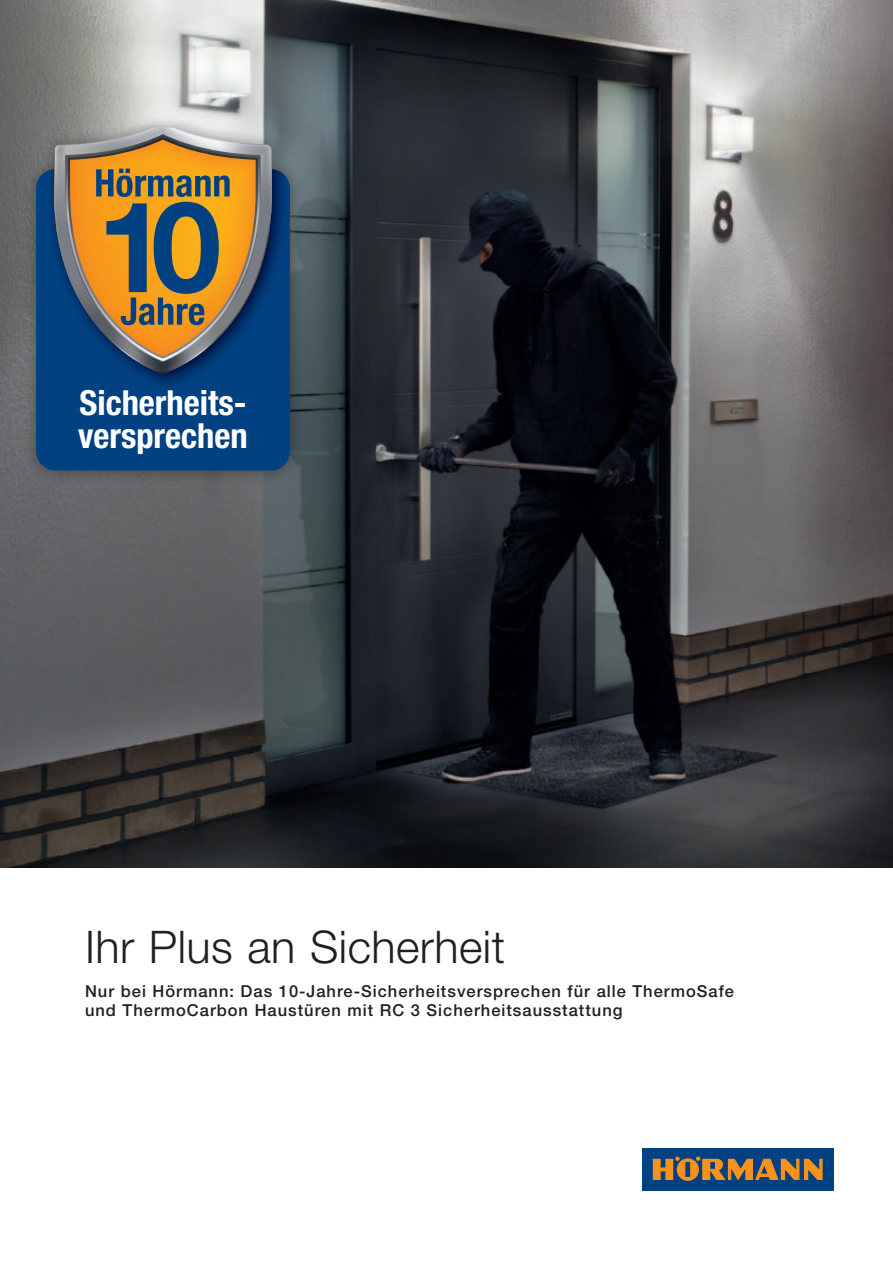
<style>
.page{position:relative;width:893px;height:1263px;background:#fff}
.page>*{position:absolute;margin:0;border:0;box-sizing:border-box;transform-origin:0 0}
.t1{font:300 45px "Hoermann Helvetica Neue";letter-spacing:.01em;color:#231f20}
.t2{font:700 condensed 34.5px/32.8px "Hoermann Helvetica Neue";color:#fff}
.t3{font:500 16.5px/19px "Hoermann Helvetica Neue";letter-spacing:.06em;color:#231f20}
</style>
<div class="page">
<div style="left:642px;top:1148px;width:191px;height:43px;background:#014081"></div>
<svg style="left:653px;top:1156px;width:170px;height:25px"></svg>
<img style="left:0;top:0;width:893px;height:867px">
<div style="left:22px;top:114px;width:282px;height:370px;background:#231f20;opacity:.5"></div>
<div style="left:36px;top:169px;width:254px;height:301px;background:#014081;border-radius:19px"></div>
<img style="left:39px;top:169px;width:251px;height:215px">
<svg style="left:55px;top:128px;width:216px;height:6px"></svg>
<svg style="left:54px;top:134px;width:218px;height:240px"></svg>
<h2 class="t2" style="left:78px;top:385px;width:171px">Sicherheits&shy;versprechen</h2>
<h1 class="t1" style="left:85px;top:915px;width:421px">Ihr Plus an Sicherheit</h1>
<p class="t3" style="left:85px;top:980px;width:650px">Nur bei Hörmann: Das 10-Jahre-Sicherheitsversprechen für alle ThermoSafe und ThermoCarbon Haustüren mit RC 3 Sicherheitsausstattung</p>
</div>
